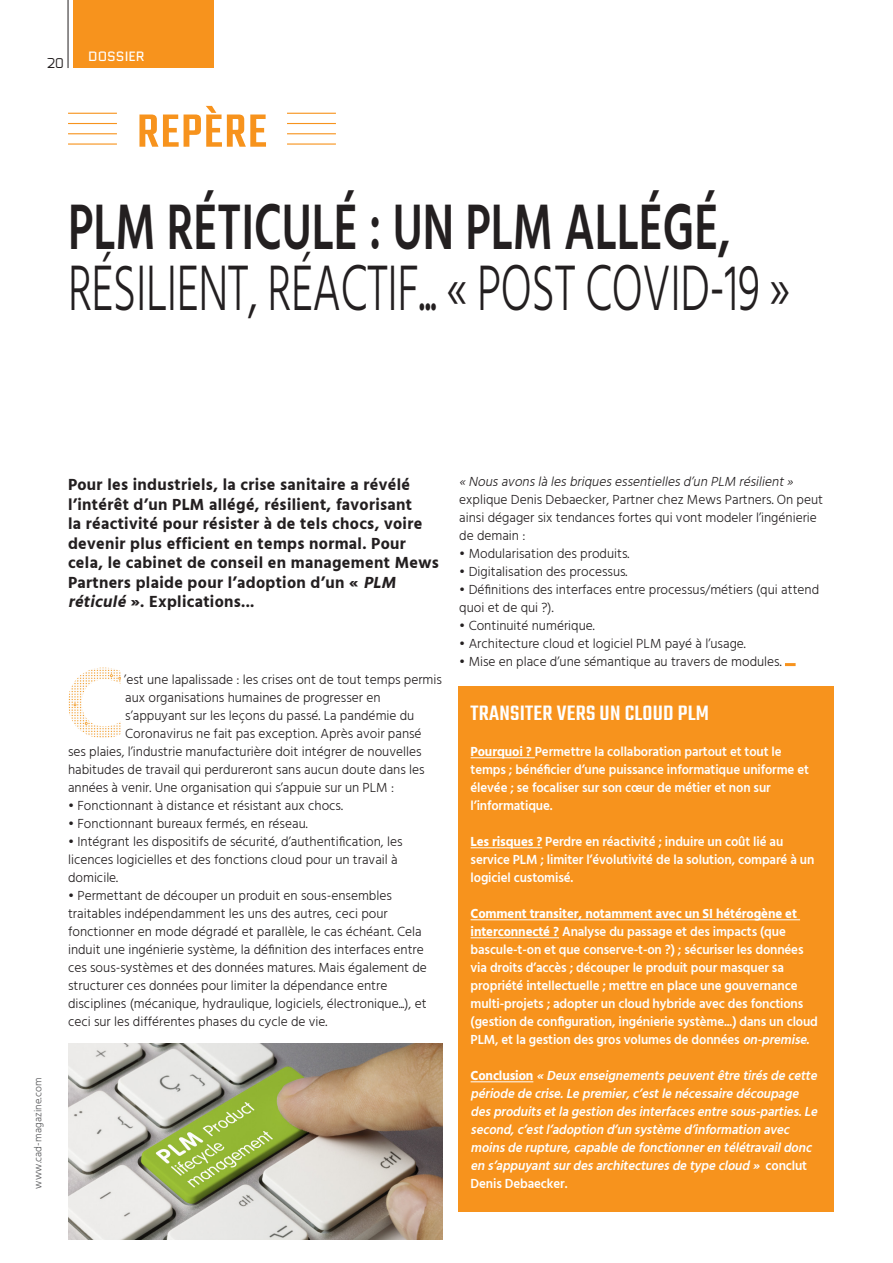
<style>
.page{position:relative;width:893px;height:1263px;background:#fff}
.page>*{position:absolute;margin:0;border:0;box-sizing:border-box;transform-origin:0 0}
.TITRE_LIGHT_NEW{font:300 66px/60.9px "Hind Guntur";letter-spacing:-.01em;color:#231f20;scale:.68 1}
.t1{font:500 51px "Teko";letter-spacing:.03em;color:#f7931d}
.INTER_NEW{font:500 22.5px "Teko";letter-spacing:.01em;color:#fff;scale:1.04 1}
.CHAPO_NEW{font:700 16.5px/19.5px "Hind Guntur";letter-spacing:.02em;color:#231f20}
.TEXTE{font:300 13.5px/18px "Hind Guntur";color:#231f20}
.TEXTE-2{font:600 13.5px/18px "Hind Guntur";letter-spacing:-.01em;color:#fff;scale:.96 1}
.lettrine{font:300 13.5px "Hind Guntur";color:#231f20}
.TEXTE-3{font:italic 600 13.5px/18px "Hind Guntur";color:#fff;scale:.96 1}
.t2{font:13.5px "Quantico";color:#fff}
.t3{font:13.5px "Exo";color:#231f20}
.t4{font:300 10.5px "Hind Guntur";letter-spacing:.01em;color:#57585a}
.s1{font-weight:600}
.s2{font-style:italic}
.s3{font-weight:700}
.s4{font-weight:700;font-style:normal}
.s5{font-style:normal}
</style>
<div class="page">
<div style="left:74px;top:0;width:140px;height:68px;background:#f7931d"></div>
<hr style="left:68px;top:0;width:1px;height:68px;background:#231f20">
<img style="left:68px;top:668px;width:53px;height:70px">
<svg style="left:785px;top:663px;width:11px;height:3px"></svg>
<img style="left:68px;top:1044px;width:374px;height:195px">
<hr style="left:68px;top:113px;width:49px;height:1px;background:#f7931d">
<hr style="left:68px;top:123px;width:49px;height:1px;background:#f7931d">
<hr style="left:68px;top:133px;width:49px;height:1px;background:#f7931d">
<hr style="left:68px;top:143px;width:49px;height:2px;background:#f7931d">
<hr style="left:287px;top:113px;width:49px;height:1px;background:#f7931d">
<hr style="left:287px;top:123px;width:49px;height:1px;background:#f7931d">
<hr style="left:287px;top:133px;width:49px;height:1px;background:#f7931d">
<hr style="left:287px;top:143px;width:49px;height:2px;background:#f7931d">
<div style="left:458px;top:687px;width:375px;height:525px;background:#f7931d"></div>
<hr style="left:471px;top:757px;width:64px;height:1px;background:#fff">
<hr style="left:471px;top:847px;width:71px;height:1px;background:#fff">
<hr style="left:471px;top:919px;width:329px;height:1px;background:#fff">
<hr style="left:471px;top:937px;width:88px;height:1px;background:#fff">
<hr style="left:471px;top:1081px;width:62px;height:1px;background:#fff">
<p class="t3" style="left:47px;top:55px;width:18px">20</p>
<p class="t2" style="left:88px;top:47px;width:58px">DOSSIER</p>
<p class="t1" style="left:137px;top:101px;width:131px">REPÈRE</p>
<p class="TITRE_LIGHT_NEW" style="left:68px;top:196px;width:1064px"><span class="s1">PLM RÉTICULÉ : UN PLM ALLÉGÉ,<br></span>RÉSILIENT, RÉACTIF... « POST COVID-19 »</p>
<p class="t4" style="left:32px;top:1188px;width:112px;rotate:-90deg">www.cad-magazine.com</p>
<p class="CHAPO_NEW" style="left:68px;top:475px;width:372px">Pour les industriels, la crise sanitaire a révélé l’intérêt d’un PLM allégé, résilient, favorisant<br>la réactivité pour résister à de tels chocs, voire devenir plus efficient en temps normal. Pour cela, le cabinet de conseil en management Mews Partners plaide pour l’adoption d’un « <span class="s2">PLM réticulé</span>». Explications...</p>
<p class="lettrine" style="left:124px;top:671px;width:319px">’est une lapalissade : les crises ont de tout temps permis</p>
<p class="lettrine" style="left:125px;top:689px;width:257px">aux organisations humaines de progresser en</p>
<p class="lettrine" style="left:125px;top:707px;width:291px">s’appuyant sur les leçons du passé. La pandémie du</p>
<p class="lettrine" style="left:125px;top:725px;width:298px">Coronavirus ne fait pas exception. Après avoir pansé</p>
<p class="lettrine" style="left:68px;top:743px;width:355px">ses plaies, l’industrie manufacturière doit intégrer de nouvelles</p>
<p class="lettrine" style="left:68px;top:761px;width:358px">habitudes de travail qui perdureront sans aucun doute dans les</p>
<p class="lettrine" style="left:68px;top:779px;width:327px">années à venir. Une organisation qui s’appuie sur un PLM :</p>
<p class="TEXTE" style="left:68px;top:796px;width:276px">• Fonctionnant à distance et résistant aux chocs.</p>
<p class="TEXTE" style="left:68px;top:814px;width:241px">• Fonctionnant bureaux fermés, en réseau.</p>
<p class="TEXTE" style="left:68px;top:832px;width:336px">• Intégrant les dispositifs de sécurité, d’authentification, les licences logicielles et des fonctions cloud pour un travail à domicile.</p>
<p class="TEXTE" style="left:68px;top:886px;width:360px">• Permettant de découper un produit en sous-ensembles traitables indépendamment les uns des autres, ceci pour fonctionner en mode dégradé et parallèle, le cas échéant. Cela induit une ingénierie système, la définition des interfaces entre ces sous-systèmes et des données matures. Mais également de structurer ces données pour limiter la dépendance entre disciplines (mécanique, hydraulique, logiciels, électronique...), et ceci sur les différentes phases du cycle de vie.</p>
<p class="TEXTE" style="left:459px;top:472px;width:365px"><span class="s2">« Nousavonslàlesbriquesessentiellesd’unPLM résilient » </span>explique Denis Debaecker, Partner chez Mews Partners. On peut ainsi dégager six tendances fortes qui vont modeler l’ingénierie de demain :</p>
<p class="TEXTE" style="left:459px;top:544px;width:172px">• Modularisation des produits.</p>
<p class="TEXTE" style="left:459px;top:562px;width:170px">• Digitalisation des processus.</p>
<p class="TEXTE" style="left:459px;top:580px;width:361px">• Définitions des interfaces entre processus/métiers (qui attend quoi et de qui ?).</p>
<p class="TEXTE" style="left:459px;top:616px;width:137px">• Continuité numérique.</p>
<p class="TEXTE" style="left:459px;top:634px;width:288px">• Architecture cloud et logiciel PLM payé à l’usage.</p>
<p class="TEXTE" style="left:459px;top:652px;width:324px">• Mise en place d’une sémantique au travers de modules.</p>
<p class="INTER_NEW" style="left:471px;top:700px;width:231px">TRANSITER VERS UN CLOUD PLM</p>
<p class="TEXTE-2" style="left:471px;top:742px;width:354px"><span class="s3">Pourquoi ?</span> Permettre la collaboration partout et tout le temps ; bénéficier d’une puissance informatique uniforme et élevée ; se focaliser sur son cœur de métier et non sur l’informatique.</p>
<p class="TEXTE-2" style="left:471px;top:832px;width:360px"><span class="s3">Les risques ?</span> Perdre en réactivité ; induire un coût lié au service PLM ; limiter l’évolutivité de la solution, comparé à un logiciel customisé.</p>
<p class="TEXTE-2" style="left:471px;top:904px;width:363px"><span class="s3">Comment transiter, notamment avec un SI hétérogène et interconnecté ?</span> Analyse du passage et des impacts (que bascule-t-on et que conserve-t-on ?) ; sécuriser les données via droits d’accès ; découper le produit pour masquer sa propriété intellectuelle ; mettre en place une gouvernance multi-projets ; adopter un cloud hybride avec des fonctions (gestion de configuration, ingénierie système...) dans un cloud PLM, et la gestion des gros volumes de données <span class="s2">on-premise</span>.</p>
<p class="TEXTE-3" style="left:471px;top:1066px;width:367px"><span class="s4">C o n c l u s i o n</span> «Deux enseignements peuvent être tirés de cette période de crise. Le premier, c’est le nécessaire découpage des produits et la gestion des interfaces entre sous-parties. Le second, c’est l’adoption d’un système d’information avec moins de rupture, capable de fonctionner en télétravail donc en s’appuyant sur des architectures de type cloud» <span class="s5">c o n c l u t Denis Debaecker.</span></p>
</div>
